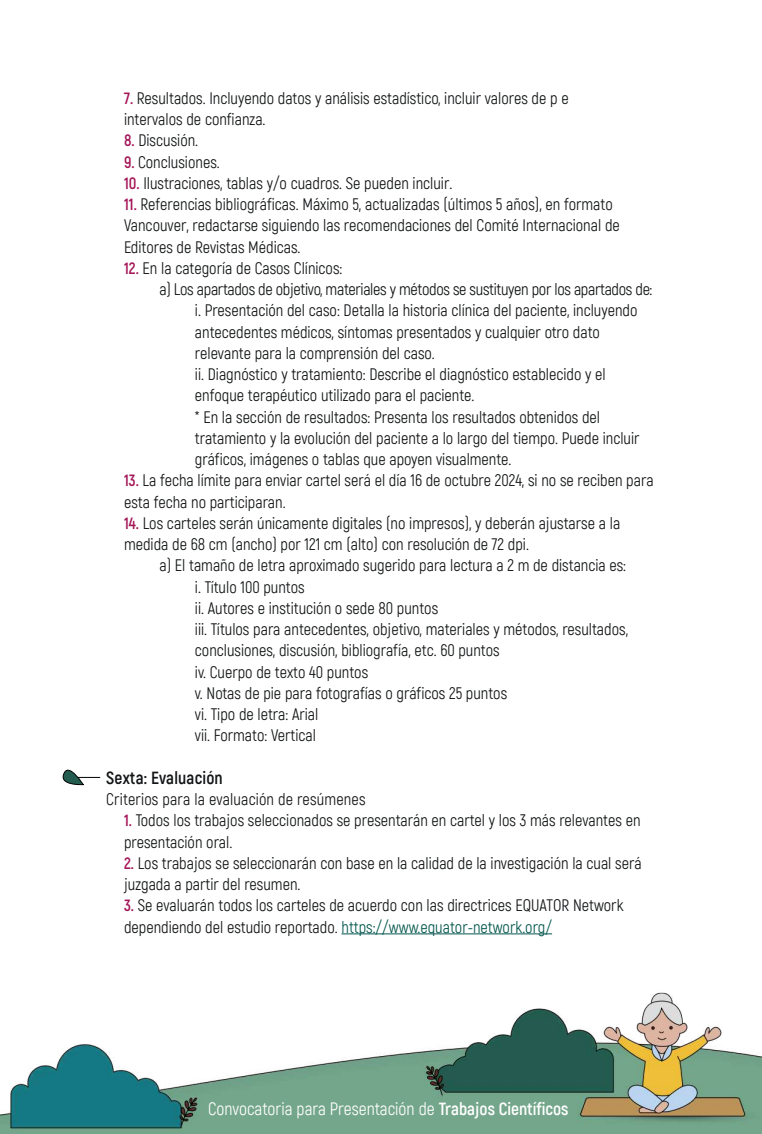
<style>
.page{position:relative;width:762px;height:1134px;background:#fff}
.page>*{position:absolute;margin:0;border:0;box-sizing:border-box;transform-origin:0 0}
.t1{font:17.5px "Akrobat";color:#fff}
.t2{font:700 17.5px "Akrobat";letter-spacing:.01em;color:#111314}
.t3{font:16.25px/21.2px "Akrobat";color:#111314}
.t4{font:16.25px "Akrobat";letter-spacing:-.02em;color:#111314}
.s1{font-weight:700;color:#a41658}
.s2{color:#03574d}
.s3{font-weight:700}
</style>
<div class="page">
<img style="left:0;top:992px;width:762px;height:142px">
<hr style="left:341px;top:933px;width:211px;height:1px;background:#03574d">
<hr style="left:70px;top:777px;width:30px;height:1px;background:#000">
<svg style="left:62px;top:769px;width:22px;height:17px"></svg>
<p class="t3" style="left:124px;top:88px;width:446px"><span class="s1">7.</span> Resultados. Incluyendo datos y análisis estadístico, incluir valores de p e intervalos de confianza.</p>
<p class="t3" style="left:124px;top:130px;width:76px"><span class="s1">8.</span> Discusión.</p>
<p class="t3" style="left:124px;top:151px;width:97px"><span class="s1">9.</span> Conclusiones.</p>
<p class="t3" style="left:124px;top:173px;width:330px"><span class="s1">10.</span> Ilustraciones, tablas y/o cuadros. Se pueden incluir.</p>
<p class="t3" style="left:124px;top:194px;width:497px"><span class="s1">11.</span> Referencias bibliográficas. Máximo 5, actualizadas (últimos 5 años), en formato<br>Vancouver, redactarse siguiendo las recomendaciones del Comité Internacional de<br>Editores de Revistas Médicas.</p>
<p class="t3" style="left:124px;top:258px;width:220px"><span class="s1">12.</span> En la categoría de Casos Clínicos:</p>
<p class="t4" style="left:159px;top:280px;width:494px">a) Los apartados de objetivo, materiales y métodos se sustituyen por los apartados de:</p>
<p class="t3" style="left:195px;top:300px;width:444px">i. Presentación del caso: Detalla la historia clínica del paciente, incluyendo</p>
<p class="t3" style="left:195px;top:321px;width:407px">antecedentes médicos, síntomas presentados y cualquier otro dato</p>
<p class="t3" style="left:195px;top:343px;width:241px">relevante para la comprensión del caso.</p>
<p class="t3" style="left:195px;top:364px;width:412px">ii. Diagnóstico y tratamiento: Describe el diagnóstico establecido y el</p>
<p class="t3" style="left:195px;top:385px;width:281px">enfoque terapéutico utilizado para el paciente.</p>
<p class="t3" style="left:195px;top:406px;width:407px">* En la sección de resultados: Presenta los resultados obtenidos del</p>
<p class="t3" style="left:195px;top:428px;width:446px">tratamiento y la evolución del paciente a lo largo del tiempo. Puede incluir</p>
<p class="t3" style="left:195px;top:449px;width:318px">gráficos, imágenes o tablas que apoyen visualmente.</p>
<p class="t3" style="left:124px;top:470px;width:531px"><span class="s1">13.</span> La fecha límite para enviar cartel será el día 16 de octubre 2024, si no se reciben para esta fecha no participaran.</p>
<p class="t3" style="left:124px;top:513px;width:498px"><span class="s1">14.</span> Los carteles serán únicamente digitales (no impresos), y deberán ajustarse a la medida de 68 cm (ancho) por 121 cm (alto) con resolución de 72 dpi.</p>
<p class="t3" style="left:195px;top:555px;width:435px;text-indent:-35px">a) El tamaño de letra aproximado sugerido para lectura a 2 m de distancia es: i. Título 100 puntos<br>ii. Autores e institución o sede 80 puntos<br>iii. Títulos para antecedentes, objetivo, materiales y métodos, resultados, conclusiones, discusión, bibliografía, etc. 60 puntos<br>iv. Cuerpo de texto 40 puntos<br>v. Notas de pie para fotografías o gráficos 25 puntos<br>vi. Tipo de letra: Arial<br>vii. Formato: Vertical</p>
<p class="t2" style="left:106px;top:767px;width:118px">Sexta: Evaluación</p>
<p class="t3" style="left:106px;top:789px;width:261px">Criterios para la evaluación de resúmenes</p>
<p class="t3" style="left:124px;top:810px;width:518px"><span class="s1">1.</span> Todos los trabajos seleccionados se presentarán en cartel y los 3 más relevantes en presentación oral.</p>
<p class="t3" style="left:124px;top:853px;width:519px"><span class="s1">2.</span> Los trabajos se seleccionarán con base en la calidad de la investigación la cual será juzgada a partir del resumen.</p>
<p class="t3" style="left:124px;top:895px;width:501px"><span class="s1">3.</span> Se evaluarán todos los carteles de acuerdo con las directrices EQUATOR Network dependiendo del estudio reportado. <span class="s2">https://www.equator-network.org/</span></p>
<p class="t1" style="left:208px;top:1098px;width:362px">Convocatoria para Presentación de <span class="s3">Trabajos Científicos</span></p>
</div>
